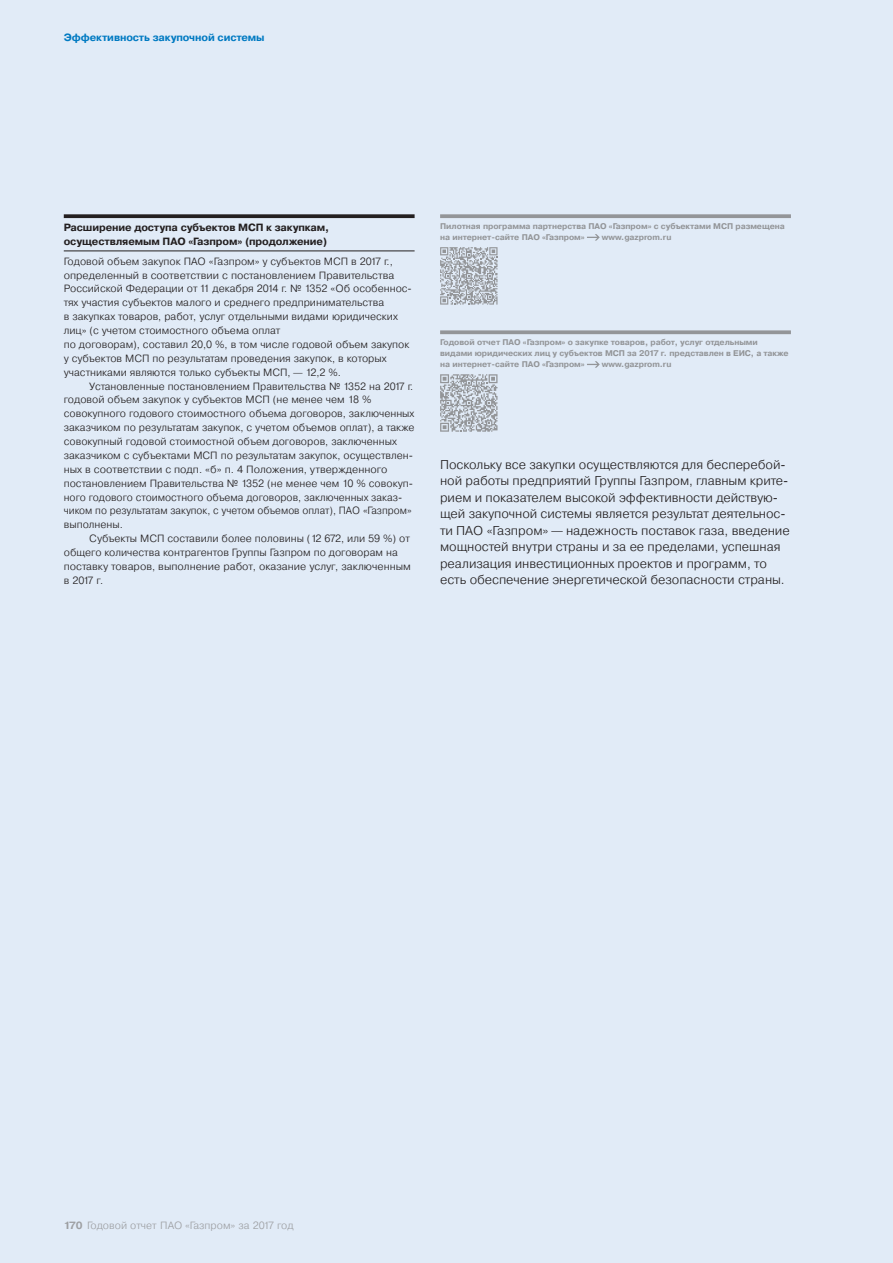
<style>
.page{position:relative;width:893px;height:1263px;background:#e1ebf7}
.page>*{position:absolute;margin:0;border:0;box-sizing:border-box;transform-origin:0 0}
.t1{font:300 12.75px/16.5px "Pragmatica";letter-spacing:-.005em;color:#231f20}
.t2{font:300 10.5px/13.8px "Pragmatica";color:#231f20}
.t3{font:700 10.5px/13.8px "Pragmatica";letter-spacing:-.01em;color:#231f20}
.t4{font:300 10.5px "Pragmatica";color:#9d9fa2}
.t5{font:700 10.5px "Pragmatica";letter-spacing:-.01em;color:#007ac2}
.t6{font:700 8.25px/10.9px "Pragmatica";letter-spacing:-.005em;color:#939598}
.s1{font-weight:700}
</style>
<div class="page">
<hr style="left:64px;top:251px;width:351px;height:1px;background:#231f20">
<svg style="left:64px;top:214px;width:351px;height:4px"></svg>
<svg style="left:440px;top:214px;width:351px;height:4px"></svg>
<svg style="left:587px;top:234px;width:13px;height:7px"></svg>
<svg style="left:440px;top:247px;width:57px;height:58px"></svg>
<svg style="left:440px;top:330px;width:351px;height:4px"></svg>
<svg style="left:587px;top:361px;width:13px;height:7px"></svg>
<svg style="left:440px;top:374px;width:57px;height:58px"></svg>
<p class="t5" style="left:64px;top:31px;width:202px">Эффективность закупочной системы</p>
<p class="t3" style="left:64px;top:220px;width:267px">Расширение доступа субъектов МСП к закупкам, осуществляемым ПАО «Газпром» (продолжение)</p>
<p class="t2" style="left:64px;top:254px;width:350px">Годовой объем закупок ПАО «Газпром» у субъектов МСП в 2017 г., определенный в соответствии с постановлением Правительства Российской Федерации от 11 декабря 2014 г. № 1352 «Об особеннос&shy;тях участия субъектов малого и среднего предпринимательства<br>в закупках товаров, работ, услуг отдельными видами юридических лиц» (с учетом стоимостного объема оплат<br>по договорам), составил 20,0 %, в том числе годовой объем закупок у субъектов МСП по результатам проведения закупок, в которых участниками являются только субъекты МСП, — 12,2 %.</p>
<p class="t2" style="left:64px;top:379px;width:352px;text-indent:26px">Установленные постановлением Правительства № 1352 на 2017 г. годовой объем закупок у субъектов МСП (не менее чем 18 % совокупного годового стоимостного объема договоров, заключенных заказчиком по результатам закупок, с учетом объемов оплат), а также совокупный годовой стоимостной объем договоров, заключенных заказчиком с субъектами МСП по результатам закупок, осуществлен&shy;ных в соответствии с подп. «б» п. 4 Положения, утвержденного постановлением Правительства № 1352 (не менее чем 10 % совокуп&shy;ного годового стоимостного объема договоров, заключенных заказ&shy;чиком по результатам закупок, с учетом объемов оплат), ПАО «Газпром» выполнены.</p>
<p class="t2" style="left:64px;top:531px;width:349px;text-indent:26px">Субъекты МСП составили более половины (12 672, или 59 %) от общего количества контрагентов Группы Газпром по договорам на поставку товаров, выполнение работ, оказание услуг, заключенным в 2017 г.</p>
<p class="t6" style="left:440px;top:221px;width:346px">Пилотная программа партнерства ПАО «Газпром» с субъектами МСП размещена на интернет-сайте ПАО «Газпром»</p>
<p class="t6" style="left:602px;top:232px;width:71px">www.gazprom.ru</p>
<p class="t6" style="left:440px;top:337px;width:350px">Годовой отчет ПАО «Газпром» о закупке товаров, работ, услуг отдельными видами юридических лиц у субъектов МСП за 2017 г. представлен в ЕИС, а также на интернет-сайте ПАО «Газпром»</p>
<p class="t6" style="left:602px;top:359px;width:71px">www.gazprom.ru</p>
<p class="t1" style="left:440px;top:456px;width:351px">Поскольку все закупки осуществляются для бесперебой&shy;ной работы предприятий Группы Газпром, главным крите&shy;рием и показателем высокой эффективности действую&shy;щей закупочной системы является результат деятельнос&shy;ти ПАО «Газпром» — надежность поставок газа, введение мощностей внутри страны и за ее пределами, успешная реализация инвестиционных проектов и программ, то есть обеспечение энергетической безопасности страны.</p>
<p class="t4" style="left:64px;top:1218px;width:231px"><span class="s1">170</span> Годовой отчет ПАО «Газпром» за 2017 год</p>
</div>
